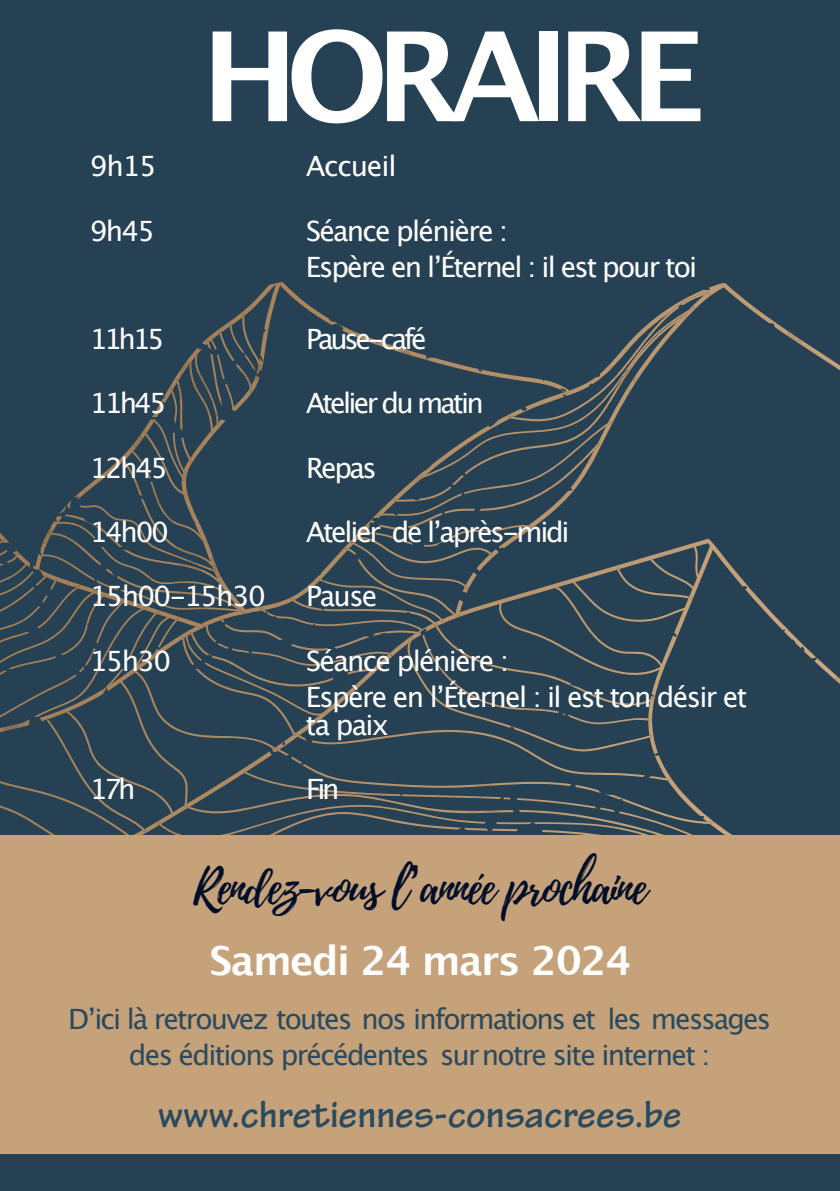
<style>
.page{position:relative;width:840px;height:1191px;background:#fff}
.page>*{position:absolute;margin:0;border:0;box-sizing:border-box;transform-origin:0 0}
.t1{font:700 124px "Lucida Grande";letter-spacing:-.1em;color:#fff}
.t2{font:48px "Playlist Script";letter-spacing:-.04em;color:#000e2a}
.t3{font:700 40px "Tekton Pro";color:#2a4a5f}
.t4{font:700 40px "Lucida Grande";letter-spacing:-.04em;color:#fff}
.t5{font:28px/36px "Lucida Grande";letter-spacing:-.065em;color:#fff}
.t6{font:28px/36px "Lucida Grande";letter-spacing:-.065em;color:#2a4a5f;text-align:center}
.t7{font:28px "Lucida Grande";letter-spacing:-.1em;color:#fff}
.t8{font:28px "Lucida Grande";letter-spacing:-.115em;color:#fff}
.t9{font:28px "Lucida Grande";letter-spacing:-.04em;color:#fff}
.s1{font-family:"Lucida Grande"}
</style>
<div class="page">
<div style="left:0;top:0;width:839px;height:1191px;background:#264153"></div>
<svg style="left:835px;top:677px;width:4px;height:6px"></svg>
<svg style="left:787px;top:331px;width:14px;height:12px"></svg>
<svg style="left:0;top:282px;width:714px;height:553px"></svg>
<div style="left:0;top:835px;width:839px;height:319px;background:#c6a27a"></div>
<h1 class="t1" style="left:201px;top:24px;width:504px">HORAIRE</h1>
<p class="t5" style="left:90px;top:150px;width:69px">9h15</p>
<p class="t9" style="left:306px;top:154px;width:92px">Accueil</p>
<p class="t5" style="left:90px;top:215px;width:67px">9h45</p>
<p class="t5" style="left:306px;top:215px;width:392px">Séance plénière :<br>Espère en lʼÉternel : il est pour toi</p>
<p class="t5" style="left:90px;top:323px;width:77px">11h15</p>
<p class="t8" style="left:306px;top:327px;width:122px">Pause-café</p>
<p class="t5" style="left:90px;top:387px;width:79px">11h45</p>
<p class="t7" style="left:306px;top:391px;width:179px">Atelier du matin</p>
<p class="t5" style="left:90px;top:451px;width:80px">12h45</p>
<p class="t5" style="left:306px;top:451px;width:72px">Repas</p>
<p class="t5" style="left:90px;top:516px;width:81px">14h00</p>
<p class="t5" style="left:306px;top:516px;width:265px">Atelier de lʼaprès-midi</p>
<p class="t5" style="left:90px;top:580px;width:177px">15h00-15h30</p>
<p class="t5" style="left:306px;top:580px;width:73px">Pause</p>
<p class="t5" style="left:90px;top:644px;width:83px">15h30</p>
<p class="t5" style="left:306px;top:644px;width:442px">Séance plénière :<br>Espère en lʼÉternel : il est ton désir et</p>
<p class="t5" style="left:306px;top:708px;width:85px">ta paix</p>
<p class="t5" style="left:90px;top:773px;width:47px">17h</p>
<p class="t5" style="left:306px;top:773px;width:35px">Fin</p>
<h2 class="t2" style="left:193px;top:857px;width:455px">Rendez-vous l<span class="s1">ʼ</span>année prochaine</h2>
<h3 class="t4" style="left:209px;top:943px;width:423px">Samedi 24 mars 2024</h3>
<p class="t6" style="left:68px;top:1003px;width:703px">Dʼici là retrouvez toutes nos informations et les messages des éditions précédentes surnotre site internet :</p>
<h3 class="t3" style="left:158px;top:1100px;width:525px">www.chretiennes-consacrees.be</h3>
</div>
